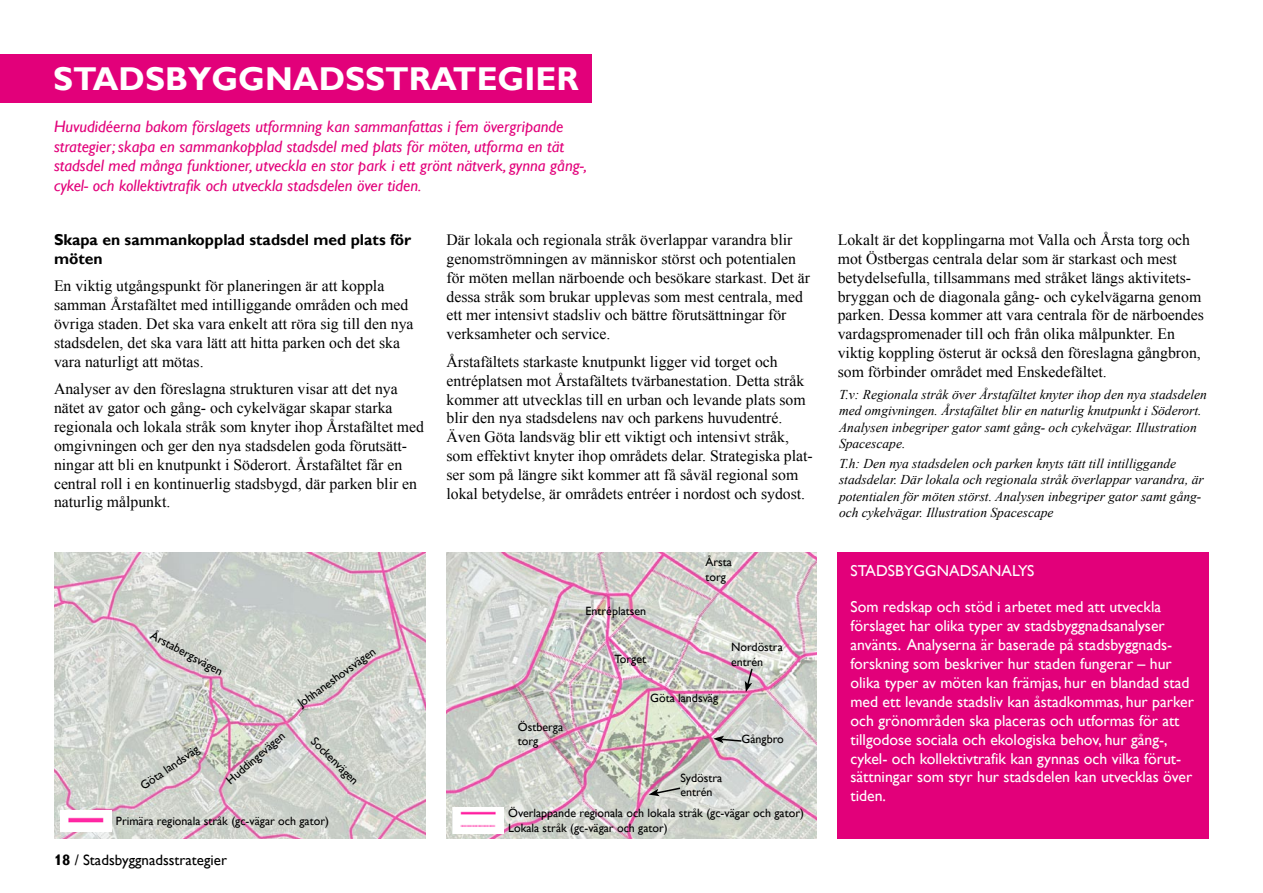
<style>
.page{position:relative;width:1263px;height:893px;background:#fff}
.page>*{position:absolute;margin:0;border:0;box-sizing:border-box;transform-origin:0 0}
.t1{font:700 33px "Gill Sans";color:#fff}
.t2{font:italic 16.5px/19.8px "Gill Sans";color:#e2007a}
.t3{font:15.75px/18.9px "Times New Roman";color:#000}
.t4{font:15.75px/18.9px "Gill Sans";color:#fff}
.t5{font:700 15.75px/18.9px "Gill Sans";color:#000}
.t6{font:15px "Gill Sans";color:#000}
.t7{font:italic 13.5px/16.2px "Times New Roman";color:#000}
.t8{font:12px/14.4px "Gill Sans";color:#000}
.s1{font-weight:700}
</style>
<div class="page">
<div style="left:0;top:54px;width:591px;height:48px;background:#e2007a"></div>
<img style="left:54px;top:553px;width:371px;height:286px">
<img style="left:446px;top:553px;width:370px;height:286px">
<div style="left:838px;top:553px;width:371px;height:286px;background:#e2007a"></div>
<img style="left:61px;top:810px;width:50px;height:21px">
<img style="left:452px;top:808px;width:51px;height:25px">
<svg style="left:745px;top:667px;width:9px;height:25px"></svg>
<svg style="left:649px;top:786px;width:33px;height:10px"></svg>
<svg style="left:713px;top:736px;width:30px;height:7px"></svg>
<h1 class="t1" style="left:53px;top:59px;width:527px">STADSBYGGNADSSTRATEGIER</h1>
<p class="t2" style="left:54px;top:116px;width:535px">Huvudidéerna bakom förslagets utformning kan sammanfattas i fem övergripande strategier; skapa en sammankopplad stadsdel med plats för möten, utforma en tät stadsdel med många funktioner, utveckla en stor park i ett grönt nätverk, gynna gång-, cykel- och kollektivtrafik och utveckla stadsdelen över tiden.</p>
<p class="t3" style="left:446px;top:230px;width:365px">Där lokala och regionala stråk överlappar varandra blir genomströmningen av människor störst och potentialen för möten mellan närboende och besökare starkast. Det är dessa stråk som brukar upplevas som mest centrala, med ett mer intensivt stadsliv och bättre förutsättningar för verksamheter och service.</p>
<p class="t3" style="left:446px;top:352px;width:368px">Årstafältets starkaste knutpunkt ligger vid torget och entréplatsen mot Årstafältets tvärbanestation. Detta stråk kommer att utvecklas till en urban och levande plats som blir den nya stadsdelens nav och parkens huvudentré.<br>Även Göta landsväg blir ett viktigt och intensivt stråk, som effektivt knyter ihop områdets delar. Strategiska plat&shy;ser som på längre sikt kommer att få såväl regional som lokal betydelse, är områdets entréer i nordost och sydost.</p>
<p class="t3" style="left:838px;top:230px;width:368px">Lokalt är det kopplingarna mot Valla och Årsta torg och mot Östbergas centrala delar som är starkast och mest betydelsefulla, tillsammans med stråket längs aktivitets&shy;bryggan och de diagonala gång- och cykelvägarna genom parken. Dessa kommer att vara centrala för de närboendes vardagspromenader till och från olika målpunkter. En viktig koppling österut är också den föreslagna gångbron, som förbinder området med Enskedefältet.</p>
<p class="t5" style="left:54px;top:230px;width:359px">Skapa en sammankopplad stadsdel med plats för möten</p>
<p class="t3" style="left:54px;top:276px;width:361px">En viktig utgångspunkt för planeringen är att koppla samman Årstafältet med intilliggande områden och med övriga staden. Det ska vara enkelt att röra sig till den nya stadsdelen, det ska vara lätt att hitta parken och det ska vara naturligt att mötas.</p>
<p class="t3" style="left:54px;top:379px;width:372px">Analyser av den föreslagna strukturen visar att det nya nätet av gator och gång- och cykelvägar skapar starka regionala och lokala stråk som knyter ihop Årstafältet med omgivningen och ger den nya stadsdelen goda förutsätt&shy;ningar att bli en knutpunkt i Söderort. Årstafältet får en central roll i en kontinuerlig stadsbygd, där parken blir en naturlig målpunkt.</p>
<p class="t7" style="left:839px;top:386px;width:369px">T.v: Regionala stråk över Årstafältet knyter ihop den nya stadsdelen med omgivningen. Årstafältet blir en naturlig knutpunkt i Söderort.<br>Analysen inbegriper gator samt gång- och cykelvägar. Illustration Spacescape.</p>
<p class="t7" style="left:839px;top:455px;width:366px">T.h: Den nya stadsdelen och parken knyts tätt till intilliggande stadsdelar. Där lokala och regionala stråk överlappar varandra, är potentialen för möten störst. Analysen inbegriper gator samt gång&shy;och cykelvägar. Illustration Spacescape</p>
<p class="t8" style="left:155px;top:628px;width:81px;rotate:28deg">Årstabergsvägen</p>
<p class="t8" style="left:138px;top:780px;width:69px;rotate:-34deg">Göta landsväg</p>
<p class="t8" style="left:223px;top:776px;width:75px;rotate:-41deg">Huddingevägen</p>
<p class="t8" style="left:295px;top:698px;width:94px;rotate:-36deg">Johhaneshovsvägen</p>
<p class="t8" style="left:318px;top:734px;width:63px;rotate:45deg">Sockenvägen</p>
<p class="t8" style="left:518px;top:719px;width:47px">Östberga torg</p>
<p class="t8" style="left:585px;top:603px;width:62px">Entréplatsen</p>
<p class="t8" style="left:705px;top:555px;width:28px">Årsta torg</p>
<p class="t8" style="left:614px;top:652px;width:33px">Torget</p>
<p class="t8" style="left:731px;top:640px;width:53px">Nordöstra entrén</p>
<p class="t8" style="left:650px;top:691px;width:69px">Göta landsväg</p>
<p class="t8" style="left:680px;top:771px;width:43px">Sydöstra entrén</p>
<p class="t8" style="left:742px;top:731px;width:44px">Gångbro</p>
<p class="t8" style="left:116px;top:813px;width:215px">Primära regionala stråk (gc-vägar och gator)</p>
<p class="t8" style="left:508px;top:806px;width:297px">Överlappande regionala och lokala stråk (gc-vägar och gator)<br>Lokala stråk (gc-vägar och gator)</p>
<p class="t6" style="left:54px;top:851px;width:174px"><span class="s1">18</span> / Stadsbyggnadsstrategier</p>
<p class="t4" style="left:850px;top:562px;width:185px">STADSBYGGNADSANALYS</p>
<p class="t4" style="left:850px;top:597px;width:345px">Som redskap och stöd i arbetet med att utveckla förslaget har olika typer av stadsbyggnadsanalyser använts. Analyserna är baserade på stadsbyggnads&shy;forskning som beskriver hur staden fungerar – hur olika typer av möten kan främjas, hur en blandad stad med ett levande stadsliv kan åstadkommas, hur parker och grönområden ska placeras och utformas för att tillgodose sociala och ekologiska behov, hur gång-, cykel- och kollektivtrafik kan gynnas och vilka förut&shy;sättningar som styr hur stadsdelen kan utvecklas över tiden.</p>
</div>
